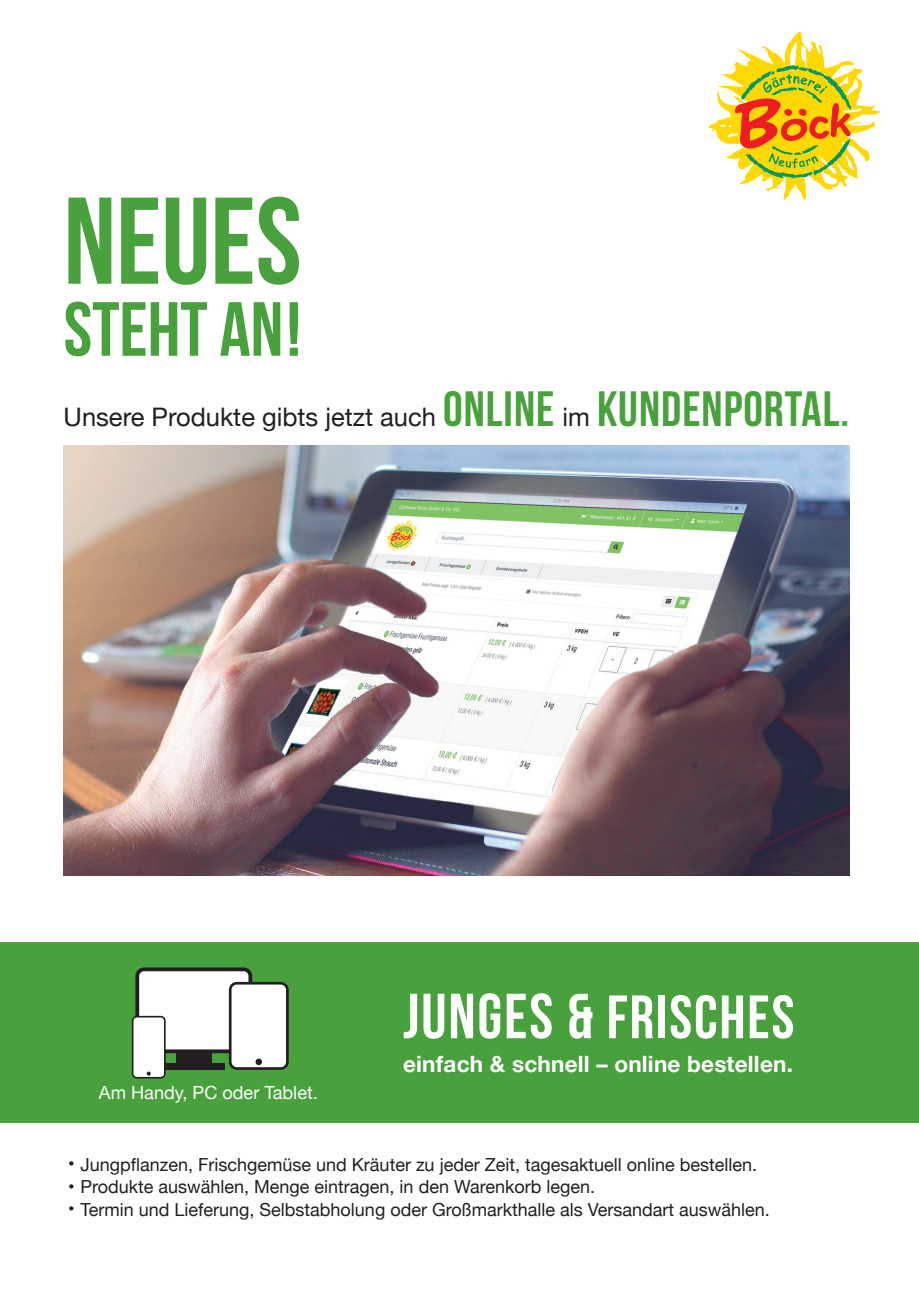
<style>
.page{position:relative;width:919px;height:1289px;background:#fff}
.page>*{position:absolute;margin:0;border:0;box-sizing:border-box;transform-origin:0 0}
.t1{font:123px "Bebas Neue";color:#49a13d}
.t2{font:76.5px "Bebas Neue";color:#49a13d}
.t3{font:61.05px "Bebas Neue";letter-spacing:.03em;color:#fff}
.t4{font:25.5px "Helvetica Neue";color:#231f20}
.t5{font:700 22.5px "Helvetica Neue";letter-spacing:.01em;color:#fff}
.t6{font:18.15px "Helvetica Neue";color:#fff}
.t7{font:18px/22.5px "Helvetica Neue";color:#231f20}
.s1{font-family:"Bebas Neue";font-size:49.5px;color:#49a13d}
.s2{font-family:"Bebas Neue";font-size:46.5px;color:#40ae49}
.s3{font-size:63.45px}
.s4{font-family:"Helvetica Neue LT";font-weight:500;font-size:28.5px}
</style>
<div class="page">
<div style="left:0;top:942px;width:918px;height:180px;background:#49a13d"></div>
<img style="left:64px;top:445px;width:785px;height:430px">
<svg style="left:708px;top:32px;width:172px;height:168px"></svg>
<div style="left:137px;top:969px;width:113px;height:82px;background:#fff;border-radius:7px"></div>
<div style="left:135px;top:967px;width:117px;height:86px;border:4px solid #231f20;border-radius:7px"></div>
<div style="left:176px;top:1051px;width:35px;height:17px;background:#231f20"></div>
<div style="left:162px;top:1062px;width:63px;height:7px;background:#231f20"></div>
<div style="left:230px;top:983px;width:57px;height:85px;background:#fff;border-radius:7px"></div>
<div style="left:229px;top:981px;width:60px;height:88px;border:3px solid #231f20;border-radius:7px"></div>
<div style="left:255px;top:1058px;width:7px;height:7px;background:#231f20;border-radius:50%"></div>
<div style="left:133px;top:1016px;width:32px;height:61px;background:#fff;border-radius:4px"></div>
<div style="left:132px;top:1015px;width:34px;height:63px;border:2px solid #231f20;border-radius:4px"></div>
<svg style="left:147px;top:1071px;width:4px;height:4px"></svg>
<h1 class="t1" style="left:64px;top:174px;width:240px">NEUES</h1>
<h2 class="t2" style="left:64px;top:287px;width:239px">STEHT AN!</h2>
<h3 class="t4" style="left:64px;top:398px;width:787px">Unsere Produkte gibts jetzt auch <span class="s1">ONLINE</span> im <span class="s1">KUNDENPORTAL</span><span class="s2">.</span></h3>
<p class="t6" style="left:99px;top:1079px;width:220px">Am Handy, PC oder Tablet.</p>
<h3 class="t3" style="left:403px;top:983px;width:393px"><span class="s3">JUNGES &amp;</span> FRISCHES</h3>
<p class="t5" style="left:403px;top:1046px;width:391px">einfach &amp; schnell – online bestellen.</p>
<p class="t7" style="left:67px;top:1153px;width:704px"><span class="s4">·</span> Jungpflanzen, Frischgemüse und Kräuter zu jeder Zeit, tagesaktuell online bestellen.<br><span class="s4">·</span> Produkte auswählen, Menge eintragen, in den Warenkorb legen.<br><span class="s4">·</span> Termin und Lieferung, Selbstabholung oder Großmarkthalle als Versandart auswählen.</p>
</div>
